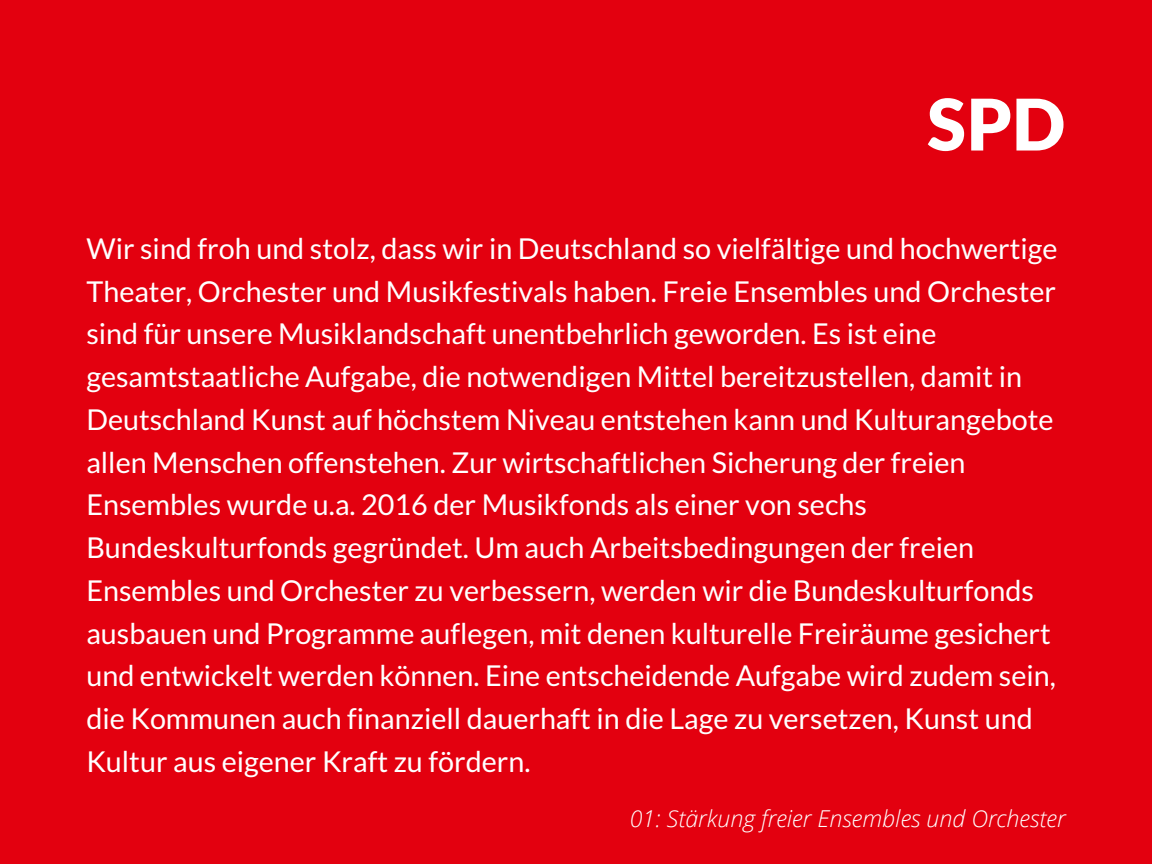
<style>
.page{position:relative;width:1152px;height:864px;background:#e3000f}
.page>*{position:absolute;margin:0;border:0;box-sizing:border-box;transform-origin:0 0}
.t1{font:900 71.1px "Lato Latin";color:#fff}
.t2{font:28.8px/42.8px "Lato";color:#fff}
.t3{font:italic 300 23.25px "Open Sans";color:#fff}
</style>
<div class="page">
<h1 class="t1" style="left:927px;top:93px;width:140px">SPD</h1>
<p class="t2" style="left:86px;top:226px;width:973px">Wir sind froh und stolz, dass wir in Deutschland so vielfältige und hochwertige Theater, Orchester und Musikfestivals haben. Freie Ensembles und Orchester sind für unsere Musiklandschaft unentbehrlich geworden. Es ist eine gesamtstaatliche Aufgabe, die notwendigen Mittel bereitzustellen, damit in Deutschland Kunst auf höchstem Niveau entstehen kann und Kulturangebote allen Menschen offenstehen. Zur wirtschaftlichen Sicherung der freien Ensembles wurde u.a. 2016 der Musikfonds als einer von sechs Bundeskulturfonds gegründet. Um auch Arbeitsbedingungen der freien Ensembles und Orchester zu verbessern, werden wir die Bundeskulturfonds ausbauen und Programme auflegen, mit denen kulturelle Freiräume gesichert und entwickelt werden können. Eine entscheidende Aufgabe wird zudem sein, die Kommunen auch finanziell dauerhaft in die Lage zu versetzen, Kunst und Kultur aus eigener Kraft zu fördern.</p>
<p class="t3" style="left:630px;top:803px;width:437px">01: Stärkung freier Ensembles und Orchester</p>
</div>
